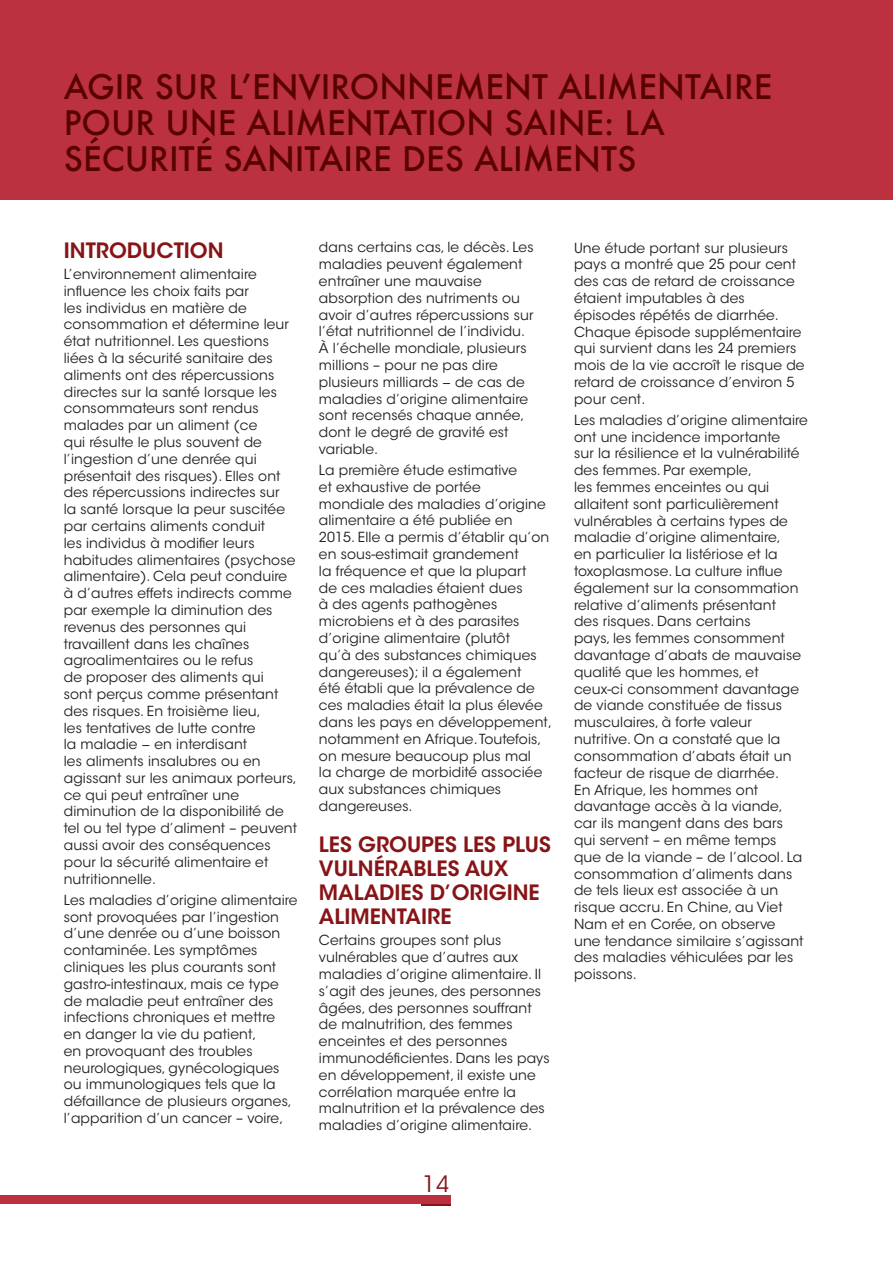
<style>
.page{position:relative;width:893px;height:1263px;background:#fff}
.page>*{position:absolute;margin:0;border:0;box-sizing:border-box;transform-origin:0 0}
.titolo_01_capitoli{font:500 33px/36px "Futura";color:#590301}
.MASTRO_NUMERI_DI_PAG{font:22.5px "ITC Avant Garde Std";color:#871416}
.TITOLO_01{font:600 21px/24px "ITC Avant Garde Std";color:#871416}
.TESTO{font:13.8px/16.8px "ITC Avant Garde Std";letter-spacing:.01em;color:#231f20}
</style>
<div class="page">
<svg style="left:421px;top:1203px;width:30px;height:2px"></svg>
<div style="left:0;top:1195px;width:451px;height:8px;background:#bc313f"></div>
<div style="left:0;top:0;width:893px;height:200px;background:#bc313f"></div>
<p class="titolo_01_capitoli" style="left:64px;top:68px;width:710px">AGIR SUR L’ENVIRONNEMENT ALIMENTAIRE<br>POUR UNE ALIMENTATION SAINE: LA<br>SÉCURITÉ SANITAIRE DES ALIMENTS</p>
<p class="TITOLO_01" style="left:64px;top:238px;width:161px">INTRODUCTION</p>
<p class="TESTO" style="left:64px;top:266px;width:235px">L’environnement alimentaire influence les choix faits par<br>les individus en matière de consommation et détermine leur état nutritionnel. Les questions liées à la sécurité sanitaire des aliments ont des répercussions directes sur la santé lorsque les consommateurs sont rendus malades par un aliment (ce<br>qui résulte le plus souvent de l’ingestion d’une denrée qui présentait des risques). Elles ont des répercussions indirectes sur<br>la santé lorsque la peur suscitée par certains aliments conduit<br>les individus à modifier leurs habitudes alimentaires (psychose alimentaire). Cela peut conduire à d’autres effets indirects comme par exemple la diminution des revenus des personnes qui travaillent dans les chaînes agroalimentaires ou le refus<br>de proposer des aliments qui<br>sont perçus comme présentant des risques. En troisième lieu,<br>les tentatives de lutte contre<br>la maladie − en interdisant<br>les aliments insalubres ou en agissant sur les animaux porteurs, ce qui peut entraîner une diminution de la disponibilité de tel ou tel type d’aliment – peuvent aussi avoir des conséquences pour la sécurité alimentaire et nutritionnelle.</p>
<p class="TESTO" style="left:64px;top:891px;width:235px">Les maladies d’origine alimentaire sont provoquées par l’ingestion d’une denrée ou d’une boisson contaminée. Les symptômes cliniques les plus courants sont gastro-intestinaux, mais ce type de maladie peut entraîner des infections chroniques et mettre<br>en danger la vie du patient,<br>en provoquant des troubles neurologiques, gynécologiques ou immunologiques tels que la défaillance de plusieurs organes, l’apparition d’un cancer – voire,</p>
<p class="TESTO" style="left:319px;top:239px;width:216px">dans certains cas, le décès. Les maladies peuvent également entraîner une mauvaise absorption des nutriments ou avoir d’autres répercussions sur l’état nutritionnel de l’individu.<br>À l’échelle mondiale, plusieurs millions – pour ne pas dire plusieurs milliards − de cas de maladies d’origine alimentaire sont recensés chaque année, dont le degré de gravité est variable.</p>
<p class="TESTO" style="left:319px;top:462px;width:235px">La première étude estimative<br>et exhaustive de portée<br>mondiale des maladies d’origine alimentaire a été publiée en<br>2015. Elle a permis d’établir qu’on en sous-estimait grandement<br>la fréquence et que la plupart<br>de ces maladies étaient dues<br>à des agents pathogènes microbiens et à des parasites d’origine alimentaire (plutôt<br>qu’à des substances chimiques dangereuses); il a également<br>été établi que la prévalence de ces maladies était la plus élevée dans les pays en développement, notamment en Afrique. Toutefois, on mesure beaucoup plus mal<br>la charge de morbidité associée aux substances chimiques dangereuses.</p>
<p class="TITOLO_01" style="left:319px;top:833px;width:233px">LES GROUPES LES PLUS<br>VULNÉRABLES AUX<br>MALADIES D’ORIGINE<br>ALIMENTAIRE</p>
<p class="TESTO" style="left:319px;top:932px;width:232px">Certains groupes sont plus vulnérables que d’autres aux maladies d’origine alimentaire. Il s’agit des jeunes, des personnes âgées, des personnes souffrant de malnutrition, des femmes enceintes et des personnes immunodéficientes. Dans les pays en développement, il existe une corrélation marquée entre la malnutrition et la prévalence des maladies d’origine alimentaire.</p>
<p class="MASTRO_NUMERI_DI_PAG" style="left:422px;top:1170px;width:29px">14</p>
<p class="TESTO" style="left:574px;top:239px;width:232px">Une étude portant sur plusieurs pays a montré que 25 pour cent des cas de retard de croissance étaient imputables à des épisodes répétés de diarrhée.<br>Chaque épisode supplémentaire qui survient dans les 24 premiers mois de la vie accroît le risque de retard de croissance d’environ 5 pour cent.</p>
<p class="TESTO" style="left:574px;top:411px;width:235px">Les maladies d’origine alimentaire ont une incidence importante<br>sur la résilience et la vulnérabilité des femmes. Par exemple,<br>les femmes enceintes ou qui allaitent sont particulièrement vulnérables à certains types de maladie d’origine alimentaire,<br>en particulier la listériose et la toxoplasmose. La culture influe également sur la consommation relative d’aliments présentant<br>des risques. Dans certains<br>pays, les femmes consomment davantage d’abats de mauvaise qualité que les hommes, et ceux-ci consomment davantage de viande constituée de tissus musculaires, à forte valeur nutritive. On a constaté que la consommation d’abats était un facteur de risque de diarrhée.<br>En Afrique, les hommes ont davantage accès à la viande, car ils mangent dans des bars<br>qui servent – en même temps<br>que de la viande – de l’alcool. La consommation d’aliments dans de tels lieux est associée à un risque accru. En Chine, au Viet<br>Nam et en Corée, on observe<br>une tendance similaire s’agissant des maladies véhiculées par les poissons.</p>
</div>
